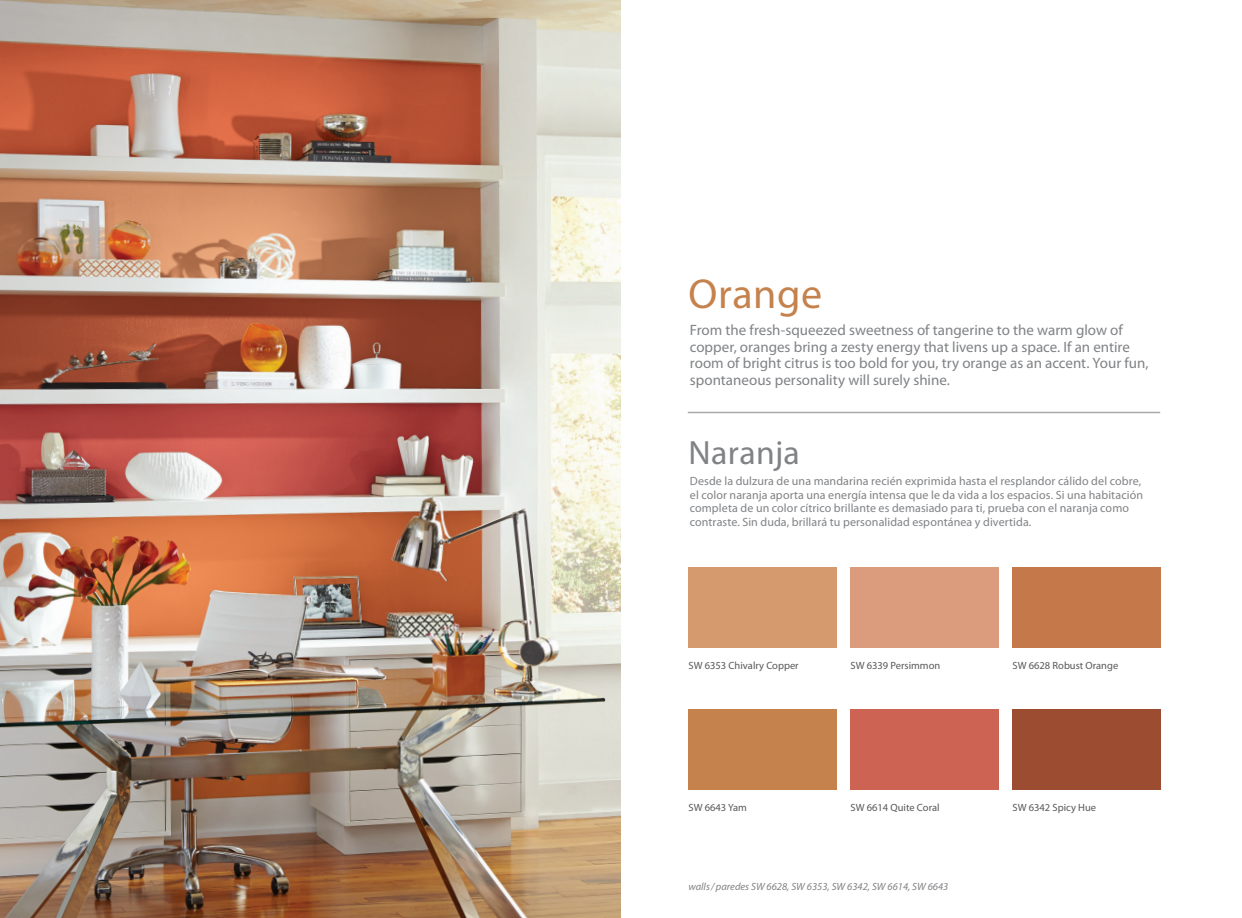
<style>
.page{position:relative;width:1242px;height:918px;background:#fff}
.page>*{position:absolute;margin:0;border:0;box-sizing:border-box;transform-origin:0 0}
.t1{font:42px "Myriad Pro";letter-spacing:.015em;color:#c5824d}
.t2{font:33.75px "Myriad Pro";letter-spacing:.01em;color:#808285}
.t3{font:15px/16.5px "Myriad Pro";color:#808285}
.t4{font:12px/13.5px "Myriad Pro";letter-spacing:.01em;color:#808285}
.t5{font:10.5px "Myriad Pro";color:#57585a}
.t6{font:italic 10.5px "Myriad Pro";color:#808285}
</style>
<div class="page">
<img style="left:0;top:0;width:621px;height:918px">
<hr style="left:688px;top:412px;width:472px;height:1px;background:#a8a9ad">
<div style="left:688px;top:567px;width:149px;height:81px;background:#d59b6f"></div>
<div style="left:850px;top:567px;width:149px;height:81px;background:#da9c7d"></div>
<div style="left:1012px;top:567px;width:149px;height:81px;background:#c5794a"></div>
<div style="left:688px;top:709px;width:149px;height:81px;background:#c5824d"></div>
<div style="left:850px;top:709px;width:149px;height:81px;background:#cd6453"></div>
<div style="left:1012px;top:709px;width:149px;height:81px;background:#9b4c31"></div>
<h1 class="t1" style="left:688px;top:271px;width:135px">Orange</h1>
<p class="t3" style="left:690px;top:322px;width:460px">From the fresh-squeezed sweetness of tangerine to the warm glow of copper, oranges bring a zesty energy that livens up a space. If an entire room of bright citrus is too bold for you, try orange as an accent. Your fun, spontaneous personality will surely shine.</p>
<h2 class="t2" style="left:688px;top:434px;width:113px">Naranja</h2>
<p class="t4" style="left:690px;top:475px;width:455px">Desde la dulzura de una mandarina recién exprimida hasta el resplandor cálido del cobre, el color naranja aporta una energía intensa que le da vida a los espacios. Si una habitación completa de un color cítrico brillante es demasiado para ti, prueba con el naranja como contraste. Sin duda, brillará tu personalidad espontánea y divertida.</p>
<p class="t5" style="left:688px;top:660px;width:112px">SW 6353 Chivalry Copper</p>
<p class="t5" style="left:851px;top:660px;width:91px">SW 6339 Persimmon</p>
<p class="t5" style="left:1013px;top:660px;width:107px">SW 6628 Robust Orange</p>
<p class="t5" style="left:689px;top:802px;width:60px">SW 6643 Yam</p>
<p class="t5" style="left:851px;top:802px;width:91px">SW 6614 Quite Coral</p>
<p class="t5" style="left:1013px;top:802px;width:85px">SW 6342 Spicy Hue</p>
<p class="t6" style="left:688px;top:880px;width:261px">walls/paredes SW 6628, SW 6353, SW 6342, SW 6614, SW 6643</p>
</div>
